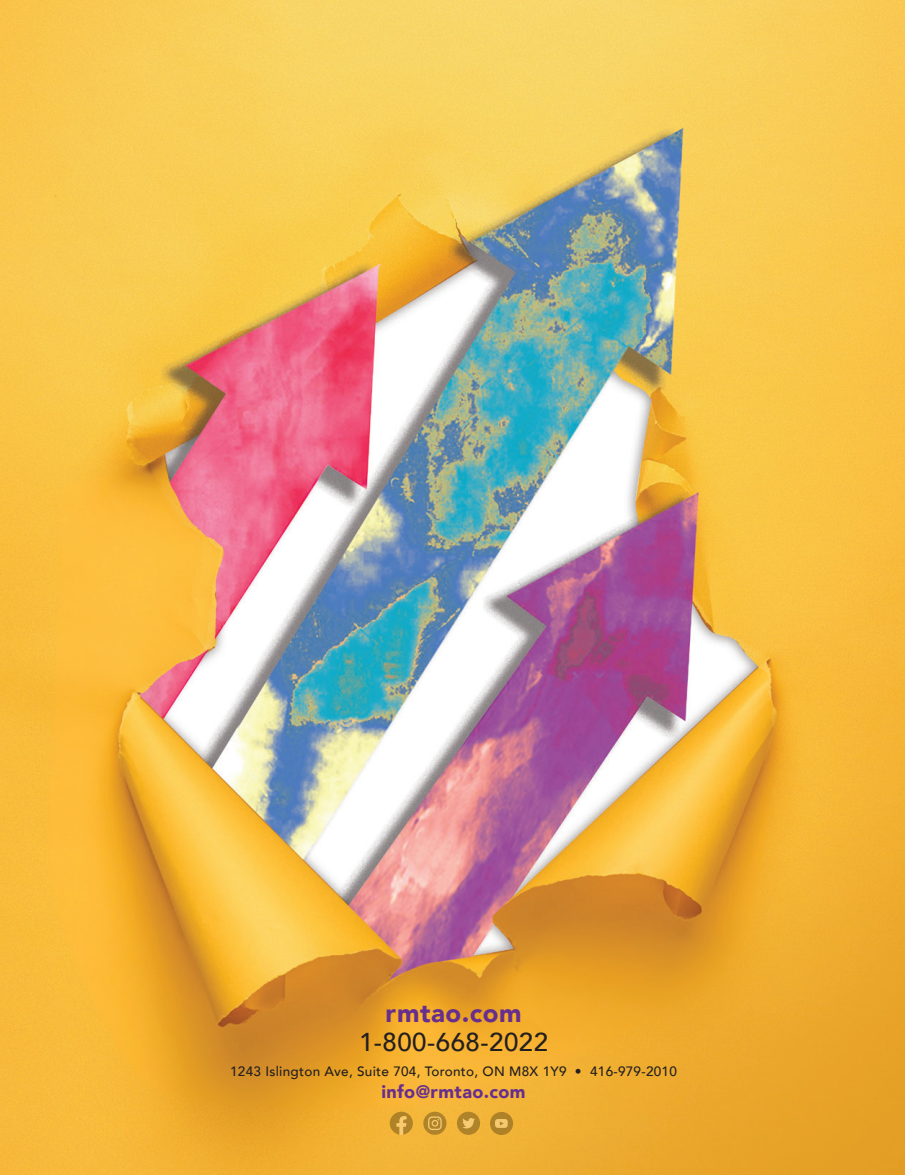
<style>
.page{position:relative;width:905px;height:1175px;background:#fff}
.page>*{position:absolute;margin:0;border:0;box-sizing:border-box;transform-origin:0 0}
.t1{font:500 25.8px "Avenir";letter-spacing:.02em;color:#231f20}
.t2{font:900 25.8px "Avenir";letter-spacing:.02em;color:#672e8e}
.t3{font:900 18px "Avenir";letter-spacing:.02em;color:#672e8e}
.t4{font:500 13.5px "Avenir";letter-spacing:.02em;color:#231f20}
</style>
<div class="page">
<img style="left:0;top:0;width:904px;height:1174px">
<svg style="left:423px;top:1111px;width:23px;height:23px"></svg>
<svg style="left:457px;top:1111px;width:23px;height:23px"></svg>
<svg style="left:462px;top:1118px;width:13px;height:10px"></svg>
<svg style="left:490px;top:1111px;width:23px;height:24px"></svg>
<svg style="left:495px;top:1119px;width:12px;height:8px"></svg>
<svg style="left:428px;top:1116px;width:13px;height:14px"></svg>
<svg style="left:390px;top:1111px;width:23px;height:23px"></svg>
<h1 class="t2" style="left:385px;top:990px;width:137px">rmtao.com</h1>
<h1 class="t1" style="left:359px;top:1019px;width:190px">1-800-668-2022</h1>
<p class="t4" style="left:230px;top:1060px;width:448px">1243 Islington Ave, Suite 704, Toronto, ON M8X 1Y9 • 416-979-2010</p>
<h2 class="t3" style="left:381px;top:1076px;width:146px">info@rmtao.com</h2>
</div>
